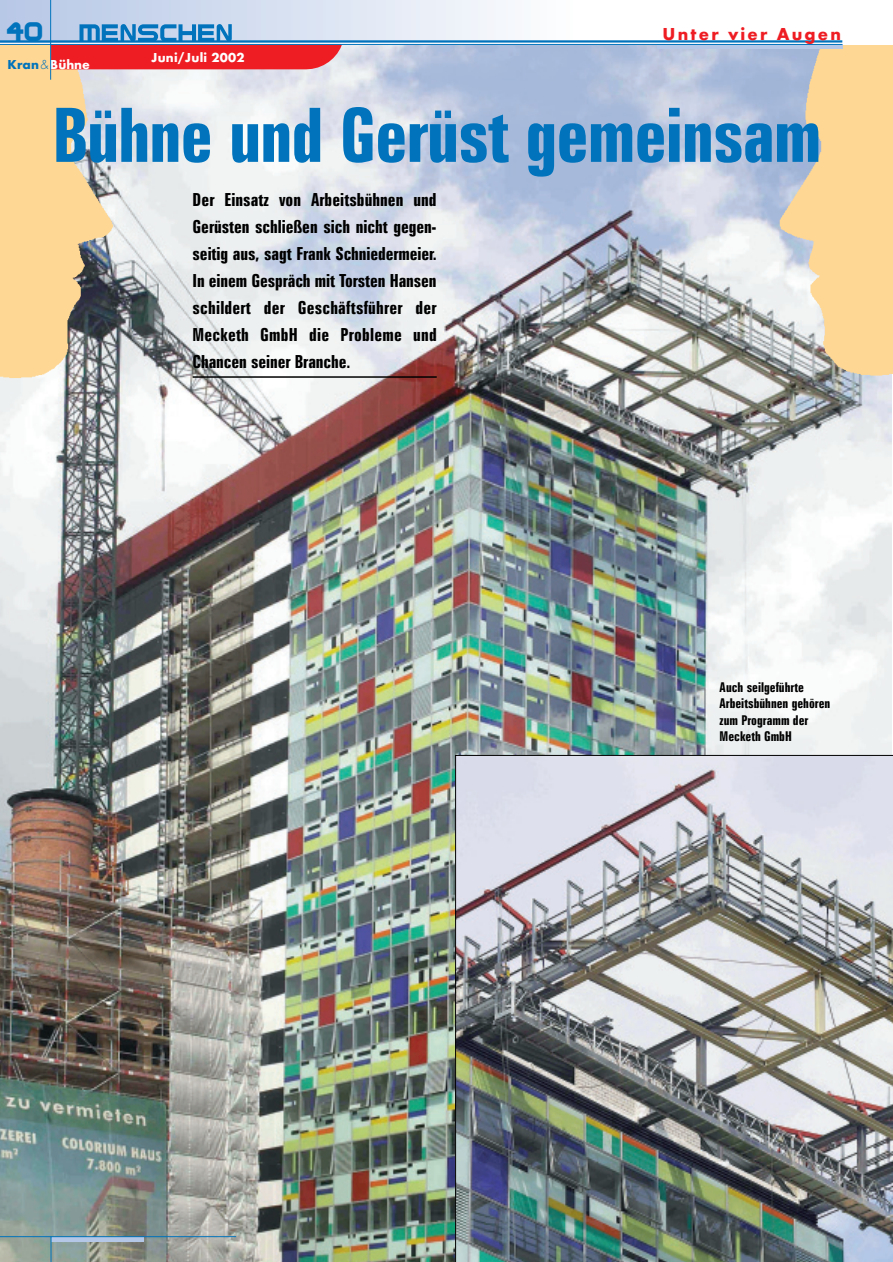
<style>
.page{position:relative;width:893px;height:1262px;background:#fff}
.page>*{position:absolute;margin:0;border:0;box-sizing:border-box;transform-origin:0 0}
.t1{font:700 extra-condensed 75px "Zurich BT";letter-spacing:-.015em;color:#0073bc}
.t2{font:500 28.95px "Steel Wolf";color:#0073bc}
.t3{font:700 extra-condensed 18px/27px "Zurich BT";letter-spacing:.015em;color:#000;text-align:justify}
.t4{font:800 18px "Function";letter-spacing:.12em;color:#ee1d23}
.t5{font:700 extra-condensed 13.5px/16.5px "Zurich BT";color:#000}
.t6{font:800 13.5px "Function";letter-spacing:.02em;color:#fff}
.t7{font:800 13.5px "Function";color:#fff}
.s1{color:#0073bc}
.s2{font-weight:300;color:#0073bc}
</style>
<div class="page">
<img style="left:0;top:46px;width:891px;height:1215px">
<img style="left:0;top:46px;width:137px;height:337px">
<img style="left:736px;top:46px;width:156px;height:364px">
<div style="left:0;top:0;width:573px;height:43px;background:linear-gradient(to right,#b5c7e6,#fcfdfe)"></div>
<hr style="left:657px;top:45px;width:185px;height:4px;background:#b5c7e6">
<hr style="left:0;top:40px;width:842px;height:3px;background:#0073bc">
<hr style="left:0;top:44px;width:842px;height:1px;background:#0073bc">
<hr style="left:50px;top:0;width:1px;height:80px;background:#0073bc">
<svg style="left:52px;top:1237px;width:91px;height:4px"></svg>
<hr style="left:0;top:1236px;width:236px;height:1px;background:#0073bc">
<svg style="left:51px;top:1236px;width:1px;height:25px"></svg>
<svg style="left:51px;top:24px;width:291px;height:45px;background:#b8657c"></svg>
<hr style="left:193px;top:376px;width:243px;height:2px;background:#000">
<img style="left:455px;top:755px;width:437px;height:506px">
<h2 class="t2" style="left:7px;top:14px;width:38px">40</h2>
<p class="t7" style="left:8px;top:60px;width:84px"><span class="s1">Kran</span><span class="s2">&amp;</span>Bühne</p>
<p class="t6" style="left:151px;top:53px;width:95px">Juni/Juli 2002</p>
<p class="t4" style="left:662px;top:27px;width:180px">Unter vier Augen</p>
<h1 class="t1" style="left:53px;top:108px;width:770px">Bühne und Gerüst gemeinsam</h1>
<p class="t3" style="left:192px;top:187px;width:245px">Der Einsatz von Arbeitsbühnen und Gerüsten schließen sich nicht gegen&shy;seitig aus, sagt Frank Schniedermeier.<br>In einem Gespräch mit Torsten Hansen schildert der Geschäftsführer der Mecketh GmbH die Probleme und Chancen seiner Branche.</p>
<p class="t5" style="left:719px;top:680px;width:112px">Auch seilgeführte<br>Arbeitsbühnen gehören zum Programm der<br>Mecketh GmbH</p>
</div>
